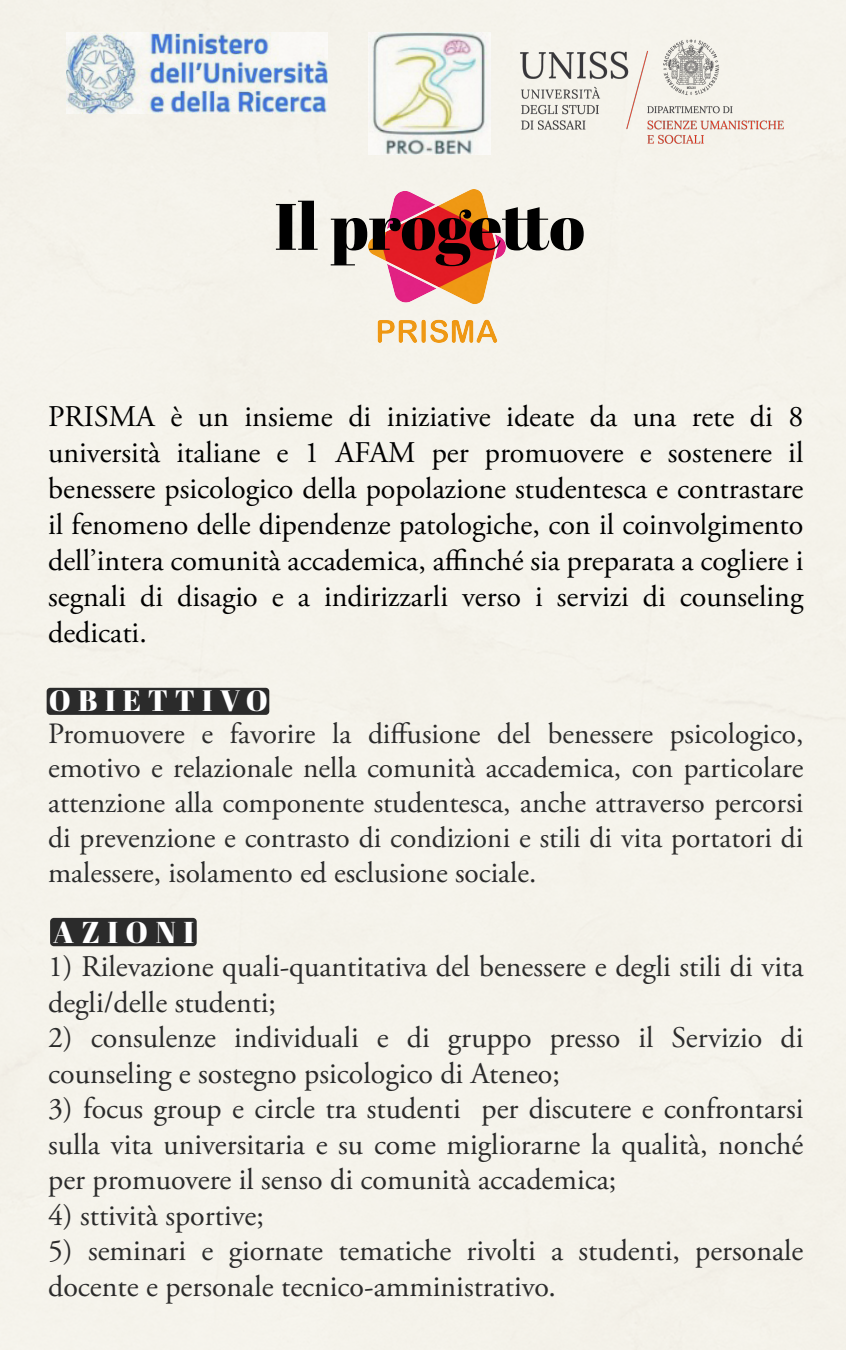
<style>
.page{position:relative;width:846px;height:1350px;background:#f5f3eb}
.page>*{position:absolute;margin:0;border:0;box-sizing:border-box;transform-origin:0 0}
.t1{font:65.55px "Abril Fatface";color:#000}
.t2{font:30.15px "Abril Fatface";letter-spacing:.25em;color:#fff}
.t3{font:30px/35.5px "Adobe Garamond Pro";color:#2b2b2b}
.t4{font:30px/36px "Adobe Garamond Pro";color:#000;text-align:justify}
.t5{font:29.55px "Abril Fatface";letter-spacing:.25em;color:#fff}
.t6{font:29.4px/35px "Adobe Garamond Pro";color:#2b2b2b;text-align:justify}
</style>
<div class="page">
<img style="left:512px;top:32px;width:274px;height:119px">
<div style="left:47px;top:688px;width:222px;height:27px;background:#2b2b2b;border-radius:4px"></div>
<div style="left:50px;top:918px;width:147px;height:28px;background:#2b2b2b;border-radius:4px"></div>
<h1 class="t1" style="left:274px;top:180px;width:312px">Il progetto</h1>
<p class="t4" style="left:48px;top:400px;width:757px">PRISMA è un insieme di iniziative ideate da una rete di 8 università italiane e 1 AFAM per promuovere e sostenere il benessere psicologico della popolazione studentesca e contrastare il fenomeno delle dipendenze patologiche, con il coinvolgimento dell’intera comunità accademica, affinché sia preparata a cogliere i segnali di disagio e a indirizzarli verso i servizi di counseling dedicati.</p>
<p class="t5" style="left:49px;top:680px;width:221px">OBIETTIVO</p>
<p class="t6" style="left:48px;top:717px;width:757px">Promuovere e favorire la diffusione del benessere psicologico, emotivo e relazionale nella comunità accademica, con particolare attenzione alla componente studentesca, anche attraverso percorsi di prevenzione e contrasto di condizioni e stili di vita portatori di malessere, isolamento ed esclusione sociale.</p>
<p class="t2" style="left:53px;top:911px;width:142px">AZIONI</p>
<p class="t3" style="left:48px;top:950px;width:757px">1) Rilevazione quali-quantitativa del benessere e degli stili di vita degli/delle studenti;</p>
<p class="t3" style="left:48px;top:1021px;width:757px">2) consulenze individuali e di gruppo presso il Servizio di counseling e sostegno psicologico di Ateneo;</p>
<p class="t3" style="left:48px;top:1092px;width:757px;text-align:justify">3) focus group e circle tra studenti per discutere e confrontarsi sulla vita universitaria e su come migliorarne la qualità, nonché per promuovere il senso di comunità accademica;</p>
<p class="t3" style="left:48px;top:1199px;width:217px">4) sttività sportive;</p>
<p class="t3" style="left:48px;top:1234px;width:757px">5) seminari e giornate tematiche rivolti a studenti, personale docente e personale tecnico-amministrativo.</p>
</div>
